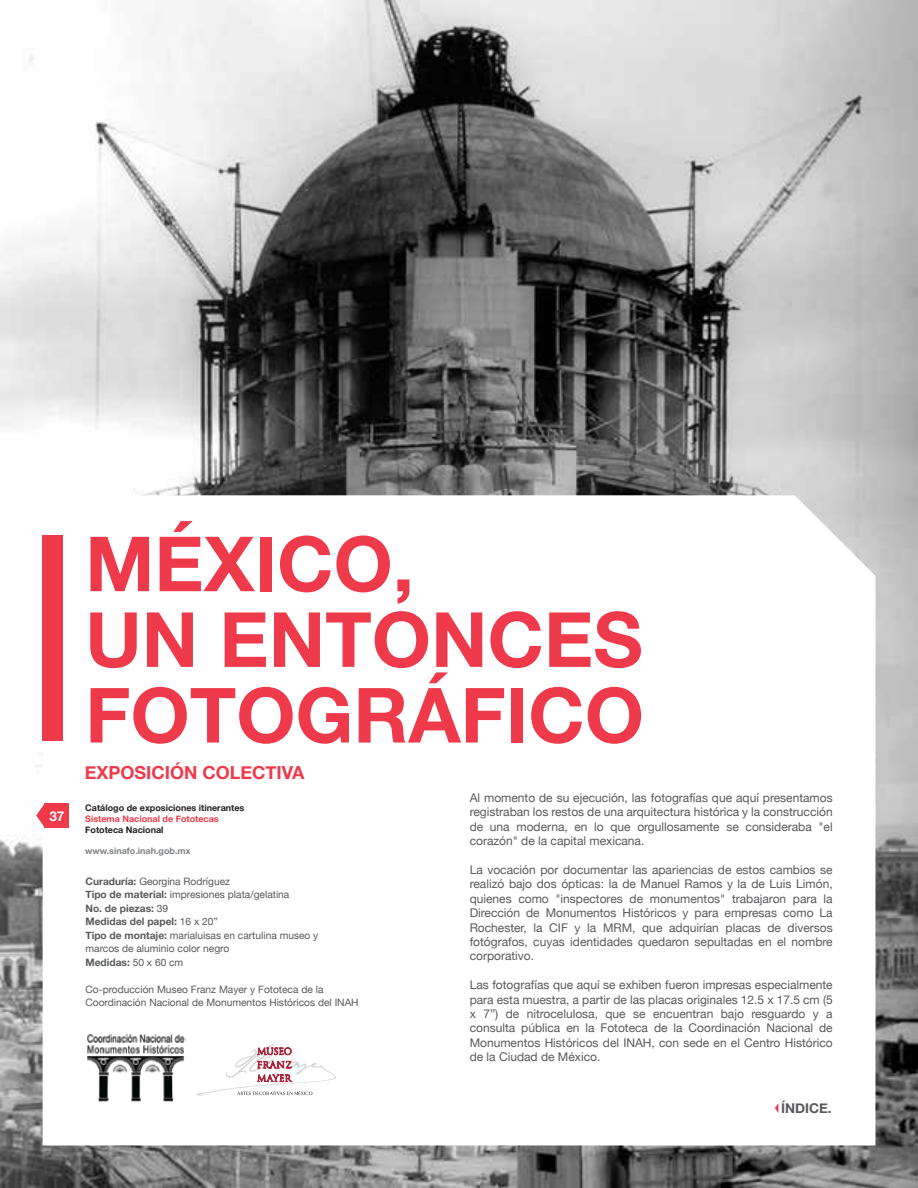
<style>
.page{position:relative;width:918px;height:1188px;background:#fff}
.page>*{position:absolute;margin:0;border:0;box-sizing:border-box;transform-origin:0 0}
.t1{font:700 76.2px/75.6px "Helvetica Neue";color:#ef3a4c}
.t2{font:700 18px "Helvetica Neue";color:#ef3a4c}
.t3{font:700 13.5px "Helvetica Neue";color:#58595b}
.t4{font:700 13.5px "Helvetica Neue";color:#fff}
.t5{font:12px/14.4px "Helvetica Neue";color:#58595b;text-align:justify}
.t6{font:10.2px/13.5px "Helvetica Neue";color:#58595b}
.t7{font:700 9px "Helvetica Neue";color:#231f20}
.t8{font:700 9px "Helvetica Neue";color:#ef3a4c}
.t9{font:700 9px "Helvetica Neue";color:#808285}
.s1{font-weight:700}
</style>
<div class="page">
<img style="left:0;top:0;width:918px;height:1188px">
<svg style="left:43px;top:495px;width:832px;height:650px"></svg>
<div style="left:43px;top:536px;width:20px;height:205px;background:#ef3a4c"></div>
<div style="left:45px;top:803px;width:24px;height:25px;background:#ef3a4c"></div>
<svg style="left:36px;top:803px;width:9px;height:25px"></svg>
<svg style="left:775px;top:1103px;width:3px;height:10px"></svg>
<svg style="left:196px;top:1044px;width:140px;height:52px"></svg>
<img style="left:85px;top:1033px;width:101px;height:69px">
<p class="t4" style="left:49px;top:808px;width:17px">37</p>
<h1 class="t1" style="left:85px;top:525px;width:560px">MÉXICO,<br>UN ENTONCES<br>FOTOGRÁFICO</h1>
<h2 class="t2" style="left:85px;top:761px;width:221px">EXPOSICIÓN COLECTIVA</h2>
<p class="t7" style="left:85px;top:802px;width:161px">Catálogo de exposiciones itinerantes</p>
<p class="t8" style="left:85px;top:813px;width:135px">Sistema Nacional de Fototecas</p>
<p class="t7" style="left:85px;top:824px;width:80px">Fototeca Nacional</p>
<p class="t9" style="left:85px;top:846px;width:107px">www.sinafo.inah.gob.mx</p>
<p class="t5" style="left:470px;top:790px;width:365px">Al momento de su ejecución, las fotografías que aquí presentamos registraban los restos de una arquitectura histórica y la construcción de una moderna, en lo que orgullosamente se consideraba "el corazón" de la capital mexicana.</p>
<p class="t5" style="left:470px;top:862px;width:365px">La vocación por documentar las apariencias de estos cambios se realizó bajo dos ópticas: la de Manuel Ramos y la de Luis Limón, quienes como "inspectores de monumentos" trabajaron para la Dirección de Monumentos Históricos y para empresas como La Rochester, la CIF y la MRM, que adquirían placas de diversos fotógrafos, cuyas identidades quedaron sepultadas en el nombre corporativo.</p>
<p class="t5" style="left:470px;top:978px;width:365px">Las fotografías que aquí se exhiben fueron impresas especialmente para esta muestra, a partir de las placas originales 12.5 x 17.5 cm (5 x 7”) de nitrocelulosa, que se encuentran bajo resguardo y a consulta pública en la Fototeca de la Coordinación Nacional de Monumentos Históricos del INAH, con sede en el Centro Histórico de la Ciudad de México.</p>
<p class="t6" style="left:86px;top:874px;width:234px"><span class="s1">Curaduría:</span> Georgina Rodríguez<br><span class="s1">Tipo de material:</span> impresiones plata/gelatina<br><span class="s1">No. de piezas:</span> 39<br><span class="s1">Medidas del papel:</span> 16 x 20”<br><span class="s1">Tipo de montaje:</span> marialuisas en cartulina museo y marcos de aluminio color negro<br><span class="s1">Medidas:</span> 50 x 60 cm</p>
<p class="t6" style="left:86px;top:982px;width:275px">Co-producción Museo Franz Mayer y Fototeca de la<br>Coordinación Nacional de Monumentos Históricos del INAH</p>
<p class="t3" style="left:781px;top:1100px;width:52px">ÍNDICE.</p>
</div>
